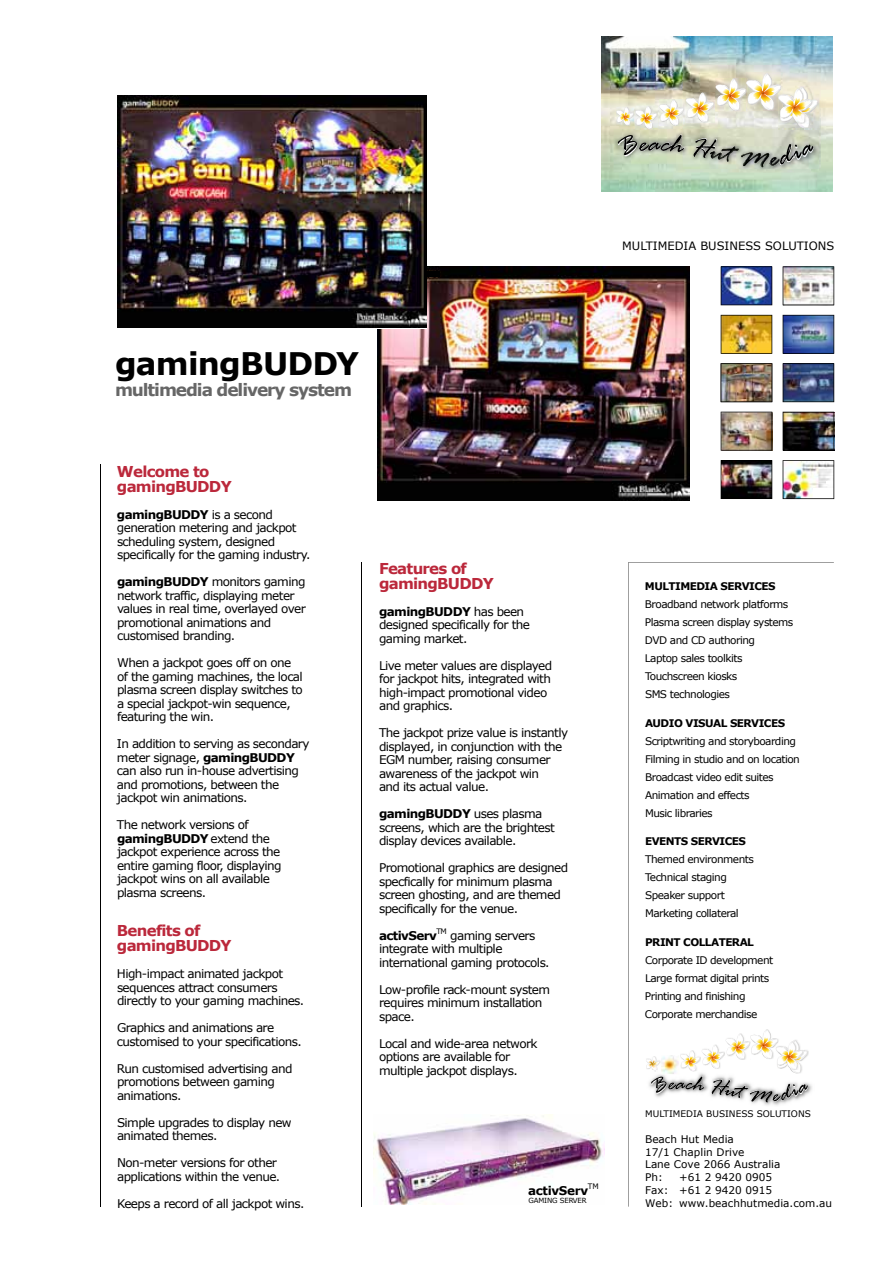
<style>
.page{position:relative;width:893px;height:1263px;background:#fff}
.page>*{position:absolute;margin:0;border:0;box-sizing:border-box;transform-origin:0 0}
.t1{font:700 31.05px "Verdana";color:#000}
.t2{font:700 17.1px "Verdana";color:#666}
.t3{font:700 15px/15px "Verdana";color:#bb283b}
.t4{font:12px/13.5px "Verdana";color:#000}
.t5{font:700 12px "Verdana";color:#000}
.t6{font:11.55px "Verdana";color:#000}
.t7{font:10.5px/18px "Verdana";color:#000}
.t8{font:700 10.5px "Verdana";color:#000}
.t9{font:9px "Verdana";color:#000}
.t10{font:7.5px "Verdana";color:#000}
.t11{font:7.05px "Verdana";color:#000}
.s1{font-weight:700}
</style>
<div class="page">
<svg style="left:628px;top:562px;width:206px;height:645px"></svg>
<svg style="left:783px;top:266px;width:51px;height:39px"></svg>
<svg style="left:783px;top:363px;width:51px;height:39px;background:#3b4c76"></svg>
<img style="left:721px;top:315px;width:51px;height:39px">
<img style="left:783px;top:315px;width:51px;height:39px">
<img style="left:721px;top:266px;width:51px;height:39px">
<img style="left:783px;top:412px;width:51px;height:39px">
<div style="left:813px;top:488px;width:23px;height:9px;background:#bdbdbd"></div>
<img style="left:783px;top:460px;width:51px;height:39px">
<img style="left:721px;top:412px;width:51px;height:39px">
<img style="left:721px;top:460px;width:51px;height:39px">
<img style="left:721px;top:363px;width:51px;height:39px">
<img style="left:378px;top:266px;width:311px;height:234px">
<div style="left:425px;top:271px;width:15px;height:6px;background:#000"></div>
<svg style="left:378px;top:260px;width:49px;height:69px"></svg>
<img style="left:117px;top:96px;width:309px;height:232px">
<hr style="left:100px;top:464px;width:1px;height:743px;background:#000">
<img style="left:373px;top:1115px;width:231px;height:90px">
<hr style="left:361px;top:562px;width:1px;height:645px;background:#000">
<img style="left:602px;top:36px;width:230px;height:156px">
<img style="left:613px;top:129px;width:206px;height:43px">
<img style="left:683px;top:65px;width:138px;height:104px">
<img style="left:683px;top:130px;width:136px;height:39px">
<img style="left:818px;top:86px;width:1px;height:44px">
<img style="left:746px;top:72px;width:36px;height:1px">
<img style="left:616px;top:73px;width:202px;height:94px">
<img style="left:808px;top:1039px;width:1px;height:32px">
<img style="left:647px;top:1071px;width:167px;height:36px">
<svg style="left:646px;top:1029px;width:162px;height:73px"></svg>
<img style="left:648px;top:1055px;width:69px;height:19px">
<img style="left:710px;top:146px;width:24px;height:13px">
<img style="left:787px;top:95px;width:30px;height:34px">
<p class="t6" style="left:622px;top:238px;width:214px">M U L T I M E D I A B U S I N E S S S O L U T I O N S</p>
<h1 class="t1" style="left:115px;top:344px;width:245px">g a m i n g B U D D Y</h1>
<h2 class="t2" style="left:115px;top:379px;width:239px">m u l t i m e d i a d e l i v e r y s y s t e m</h2>
<p class="t3" style="left:117px;top:464px;width:116px">W e l c o m e t o<br>g a m i n g B U D D Y</p>
<p class="t4" style="left:117px;top:508px;width:195px"><span class="s1">g a m i n g B U D D Y</span> i s a s e c o n d<br>g e n e r a t i o n m e t e r i n g a n d j a c k p o t<br>s c h e d u l i n g s y s t e m , d e s i g n e d<br>s p e c i f i c a l l y f o r t h e g a m i n g i n d u s t r y .</p>
<p class="t4" style="left:117px;top:575px;width:190px"><span class="s1">g a m i n g B U D D Y</span> m o n i t o r s g a m i n g n e t w o r k t r a f f i c , d i s p l a y i n g m e t e r<br>v a l u e s i n r e a l t i m e , o v e r l a y e d o v e r p r o m o t i o n a l a n i m a t i o n s a n d<br>c u s t o m i s e d b r a n d i n g .</p>
<p class="t4" style="left:117px;top:656px;width:187px">W h e n a j a c k p o t g o e s o f f o n o n e<br>o f t h e g a m i n g m a c h i n e s , t h e l o c a l p l a s m a s c r e e n d i s p l a y s w i t c h e s t o a s p e c i a l j a c k p o t - w i n s e q u e n c e ,<br>f e a t u r i n g t h e w i n .</p>
<p class="t4" style="left:117px;top:737px;width:194px">I n a d d i t i o n t o s e r v i n g a s s e c o n d a r y m e t e r s i g n a g e , <span class="s1">g a m i n g B U D D Y<br></span>c a n a l s o r u n i n - h o u s e a d v e r t i s i n g<br>a n d p r o m o t i o n s , b e t w e e n t h e<br>j a c k p o t w i n a n i m a t i o n s .</p>
<p class="t4" style="left:117px;top:818px;width:166px">T h e n e t w o r k v e r s i o n s o f<br><span class="s1">g a m i n g B U D D Y</span> e x t e n d t h e<br>j a c k p o t e x p e r i e n c e a c r o s s t h e e n t i r e g a m i n g f l o o r , d i s p l a y i n g j a c k p o t w i n s o n a l l a v a i l a b l e<br>p l a s m a s c r e e n s .</p>
<p class="t3" style="left:117px;top:923px;width:116px">B e n e f i t s o f<br>g a m i n g B U D D Y</p>
<p class="t4" style="left:117px;top:967px;width:189px">H i g h - i m p a c t a n i m a t e d j a c k p o t<br>s e q u e n c e s a t t r a c t c o n s u m e r s<br>d i r e c t l y t o y o u r g a m i n g m a c h i n e s .</p>
<p class="t4" style="left:117px;top:1021px;width:186px">G r a p h i c s a n d a n i m a t i o n s a r e<br>c u s t o m i s e d t o y o u r s p e c i f i c a t i o n s .</p>
<p class="t4" style="left:117px;top:1062px;width:177px">R u n c u s t o m i s e d a d v e r t i s i n g a n d p r o m o t i o n s b e t w e e n g a m i n g<br>a n i m a t i o n s .</p>
<p class="t4" style="left:117px;top:1116px;width:176px">S i m p l e u p g r a d e s t o d i s p l a y n e w a n i m a t e d t h e m e s .</p>
<p class="t4" style="left:117px;top:1156px;width:165px">N o n - m e t e r v e r s i o n s f o r o t h e r a p p l i c a t i o n s w i t h i n t h e v e n u e .</p>
<p class="t4" style="left:117px;top:1197px;width:189px">K e e p s a r e c o r d o f a l l j a c k p o t w i n s .</p>
<p class="t3" style="left:379px;top:561px;width:116px">F e a t u r e s o f<br>g a m i n g B U D D Y</p>
<p class="t4" style="left:379px;top:605px;width:152px"><span class="s1">g a m i n g B U D D Y</span> h a s b e e n d e s i g n e d s p e c i f i c a l l y f o r t h e g a m i n g m a r k e t .</p>
<p class="t4" style="left:379px;top:659px;width:175px">L i v e m e t e r v a l u e s a r e d i s p l a y e d f o r j a c k p o t h i t s , i n t e g r a t e d w i t h h i g h - i m p a c t p r o m o t i o n a l v i d e o a n d g r a p h i c s .</p>
<p class="t4" style="left:379px;top:726px;width:191px">T h e j a c k p o t p r i z e v a l u e i s i n s t a n t l y d i s p l a y e d , i n c o n j u n c t i o n w i t h t h e<br>E G M n u m b e r , r a i s i n g c o n s u m e r<br>a w a r e n e s s o f t h e j a c k p o t w i n<br>a n d i t s a c t u a l v a l u e .</p>
<p class="t4" style="left:379px;top:807px;width:177px"><span class="s1">g a m i n g B U D D Y</span> u s e s p l a s m a<br>s c r e e n s , w h i c h a r e t h e b r i g h t e s t d i s p l a y d e v i c e s a v a i l a b l e .</p>
<p class="t4" style="left:379px;top:861px;width:191px">P r o m o t i o n a l g r a p h i c s a r e d e s i g n e d s p e c f i c a l l y f o r m i n i m u m p l a s m a<br>s c r e e n g h o s t i n g , a n d a r e t h e m e d s p e c i f i c a l l y f o r t h e v e n u e .</p>
<p class="t5" style="left:379px;top:927px;width:59px">a c t i v S e r v</p>
<p class="t10" style="left:436px;top:926px;width:12px">T M</p>
<p class="t4" style="left:379px;top:929px;width:172px;text-indent:71px">g a m i n g s e r v e r s<br>i n t e g r a t e w i t h m u l t i p l e<br>i n t e r n a t i o n a l g a m i n g p r o t o c o l s .</p>
<p class="t4" style="left:379px;top:983px;width:172px">L o w - p r o f i l e r a c k - m o u n t s y s t e m r e q u i r e s m i n i m u m i n s t a l l a t i o n s p a c e .</p>
<p class="t4" style="left:379px;top:1037px;width:160px">L o c a l a n d w i d e - a r e a n e t w o r k o p t i o n s a r e a v a i l a b l e f o r<br>m u l t i p l e j a c k p o t d i s p l a y s .</p>
<p class="t10" style="left:588px;top:1182px;width:12px">T M</p>
<p class="t5" style="left:528px;top:1183px;width:62px">a c t i v S e r v</p>
<p class="t11" style="left:529px;top:1195px;width:60px">G A M I N G S E R V E R</p>
<p class="t8" style="left:645px;top:579px;width:132px">M U L T I M E D I A S E R V I C E S</p>
<p class="t7" style="left:645px;top:595px;width:150px">B r o a d b a n d n e t w o r k p l a t f o r m s<br>P l a s m a s c r e e n d i s p l a y s y s t e m s<br>D V D a n d C D a u t h o r i n g<br>L a p t o p s a l e s t o o l k i t s<br>T o u c h s c r e e n k i o s k s<br>S M S t e c h n o l o g i e s</p>
<p class="t8" style="left:645px;top:716px;width:142px">A U D I O V I S U A L S E R V I C E S</p>
<p class="t7" style="left:645px;top:732px;width:156px">S c r i p t w r i t i n g a n d s t o r y b o a r d i n g<br>F i l m i n g i n s t u d i o a n d o n l o c a t i o n<br>B r o a d c a s t v i d e o e d i t s u i t e s<br>A n i m a t i o n a n d e f f e c t s<br>M u s i c l i b r a r i e s</p>
<p class="t8" style="left:645px;top:834px;width:102px">E V E N T S S E R V I C E S</p>
<p class="t7" style="left:645px;top:850px;width:110px">T h e m e d e n v i r o n m e n t s<br>T e c h n i c a l s t a g i n g<br>S p e a k e r s u p p o r t<br>M a r k e t i n g c o l l a t e r a l</p>
<p class="t8" style="left:645px;top:935px;width:110px">P R I N T C O L L A T E R A L</p>
<p class="t7" style="left:645px;top:951px;width:130px">C o r p o r a t e I D d e v e l o p m e n t<br>L a r g e f o r m a t d i g i t a l p r i n t s<br>P r i n t i n g a n d f i n i s h i n g<br>C o r p o r a t e m e r c h a n d i s e</p>
<p class="t9" style="left:645px;top:1108px;width:167px">M U L T I M E D I A B U S I N E S S S O L U T I O N S</p>
<p class="t7" style="left:645px;top:1133px;width:137px;line-height:12.8px">Beach Hut Media<br>17/1 Chaplin Drive<br>Lane Cove 2066 Australia<br>Ph:</p>
<p class="t7" style="left:645px;top:1171px;width:189px;line-height:12.8px;text-indent:34px">+61 2 9420 0905<br>Fax: +61 2 9420 0915<br>Web: www.beachhutmedia.com.au</p>
</div>
